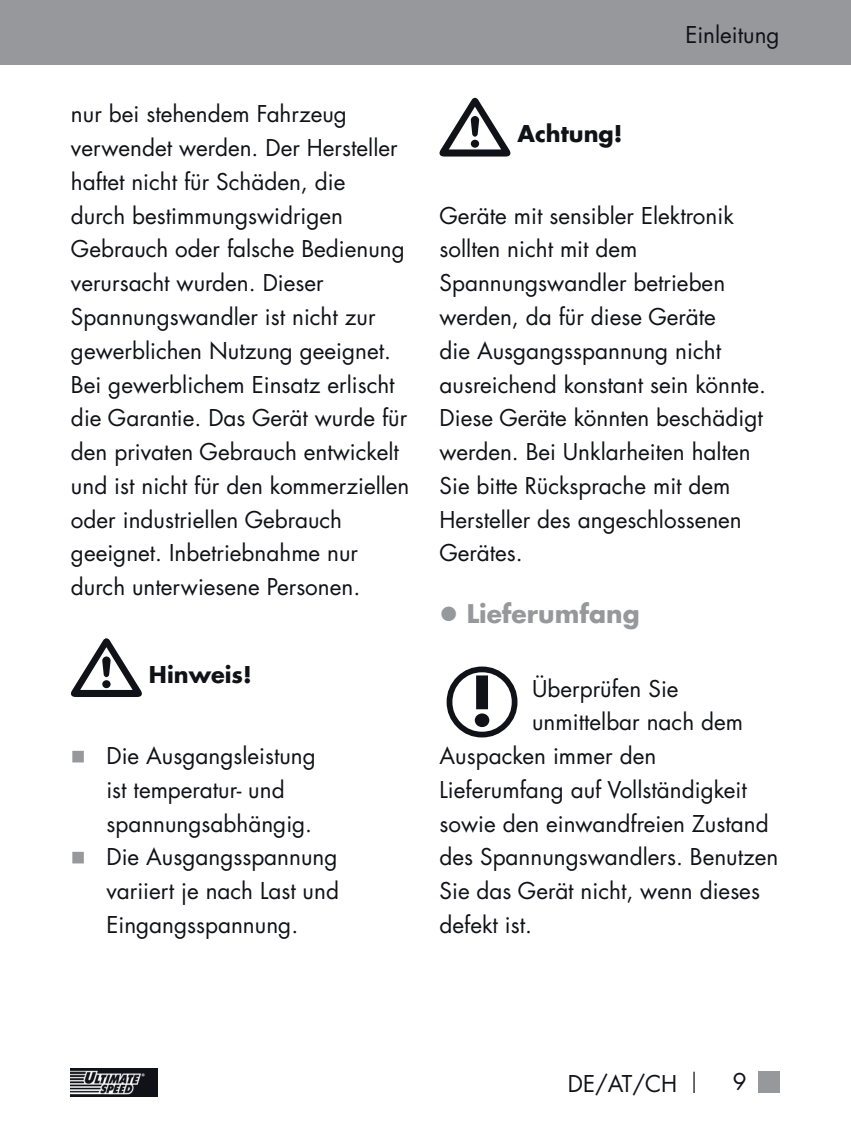
<style>
.page{position:relative;width:851px;height:1135px;background:#fff}
.page>*{position:absolute;margin:0;border:0;box-sizing:border-box;transform-origin:0 0}
.t1{font:700 25px "Futura LT Pro";color:#96989b}
.t2{font:22.5px/33.8px "Futura LT Pro";color:#101218}
.t3{font:700 22.5px "Futura LT Pro";color:#101218}
</style>
<div class="page">
<div style="left:0;top:0;width:851px;height:65px;background:#96989b"></div>
<img style="left:71px;top:1068px;width:86px;height:28px">
<div style="left:758px;top:1071px;width:22px;height:21px;background:#96989b"></div>
<hr style="left:693px;top:1071px;width:2px;height:21px;background:#101218">
<svg style="left:71px;top:638px;width:71px;height:58px"></svg>
<svg style="left:439px;top:98px;width:71px;height:58px"></svg>
<svg style="left:447px;top:666px;width:70px;height:71px"></svg>
<p class="t2" style="left:71px;top:97px;width:340px">nur bei stehendem Fahrzeug verwendet werden. Der Hersteller haftet nicht für Schäden, die<br>durch bestimmungswidrigen<br>Gebrauch oder falsche Bedienung verursacht wurden. Dieser<br>Spannungswandler ist nicht zur gewerblichen Nutzung geeignet.<br>Bei gewerblichem Einsatz erlischt die Garantie. Das Gerät wurde für den privaten Gebrauch entwickelt und ist nicht für den kommerziellen oder industriellen Gebrauch geeignet. Inbetriebnahme nur durch unterwiesene Personen.</p>
<p class="t3" style="left:149px;top:656px;width:104px">Hinweis!</p>
<p class="t2" style="left:106px;top:738px;width:234px">Die Ausgangsleistung ist temperatur- und spannungsabhängig.<br>Die Ausgangsspannung variiert je nach Last und<br>Eingangsspannung.</p>
<p class="t3" style="left:517px;top:116px;width:106px">Achtung!</p>
<p class="t2" style="left:685px;top:18px;width:96px">Einleitung</p>
<p class="t2" style="left:439px;top:198px;width:328px">Geräte mit sensibler Elektronik sollten nicht mit dem<br>Spannungswandler betrieben werden, da für diese Geräte<br>die Ausgangsspannung nicht ausreichend konstant sein könnte.<br>Diese Geräte könnten beschädigt werden. Bei Unklarheiten halten<br>Sie bitte Rücksprache mit dem<br>Hersteller des angeschlossenen<br>Gerätes.</p>
<p class="t1" style="left:467px;top:594px;width:174px">Lieferumfang</p>
<p class="t2" style="left:532px;top:671px;width:148px">Überprüfen Sie</p>
<p class="t2" style="left:532px;top:704px;width:212px">unmittelbar nach dem</p>
<p class="t2" style="left:439px;top:738px;width:218px">Auspacken immer den</p>
<p class="t2" style="left:439px;top:772px;width:309px">Lieferumfang auf Vollständigkeit</p>
<p class="t2" style="left:439px;top:806px;width:331px">sowie den einwandfreien Zustand</p>
<p class="t2" style="left:439px;top:839px;width:340px">des Spannungswandlers. Benutzen</p>
<p class="t2" style="left:439px;top:873px;width:322px">Sie das Gerät nicht, wenn dieses</p>
<p class="t2" style="left:439px;top:907px;width:94px">defekt ist.</p>
<p class="t2" style="left:568px;top:1065px;width:111px">DE/AT/CH</p>
<p class="t2" style="left:733px;top:1064px;width:15px">9</p>
</div>
